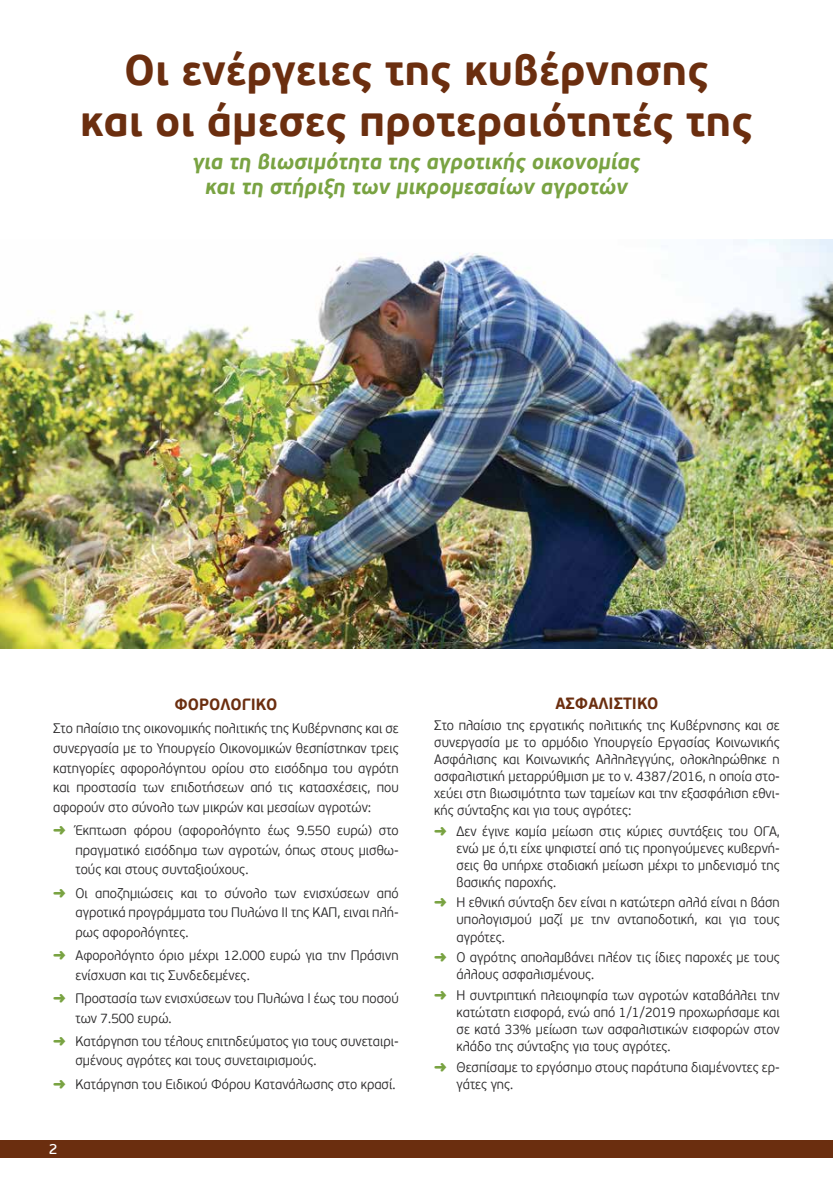
<style>
.page{position:relative;width:833px;height:1188px;background:#fff}
.page>*{position:absolute;margin:0;border:0;box-sizing:border-box;transform-origin:0 0}
.t1{font:700 42.5px/51px "PF Beau Sans Pro";color:#6b2e0f;text-align:center}
.t2{font:italic 700 21.25px/25.5px "PF Beau Sans Pro";color:#79a342;text-align:center}
.t3{font:700 16.25px "PF Beau Sans Pro";color:#6b2e0f;scale:.95 1}
.t4{font:15px "PF Beau Sans Pro Bbook";color:#fff}
.t5{font:300 13.75px/17px "PF Beau Sans Pro";color:#292829;text-align:justify;scale:.95 1}
</style>
<div class="page">
<div style="left:0;top:1139px;width:833px;height:18px;background:#6b2e0f"></div>
<img style="left:0;top:240px;width:833px;height:408px">
<h1 class="t1" style="left:80px;top:46px;width:674px">Οι ενέργειες της κυβέρνησης<br>και οι άμεσες προτεραιότητές της</h1>
<h2 class="t2" style="left:193px;top:149px;width:449px">για τη βιωσιμότητα της αγροτικής οικονομίας και τη στήριξη των μικρομεσαίων αγροτών</h2>
<p class="t3" style="left:174px;top:694px;width:110px">ΦΟΡΟΛΟΓΙ ΚΟ</p>
<p class="t5" style="left:53px;top:718px;width:365px;line-height:19.6px">Στο πλαίσιο της οικονομικής πολιτικής της Κυβέρνησης και σε συνεργασία με το Υπουργείο Οικονομικών θεσπίστηκαν τρεις κατηγορίες αφορολόγητου ορίου στο εισόδημα του αγρότη και προστασία των επιδοτήσεων από τις κατασχέσεις, που αφορούν στο σύνολο των μικρών και μεσαίων αγροτών:</p>
<p class="t5" style="left:75px;top:820px;width:342px;line-height:19.6px">Έκπτωση φόρου (αφορολόγητο έως 9.550 ευρώ) στο πραγματικό εισόδημα των αγροτών, όπως στους μισθω&shy;τούς και στους συνταξιούχους.</p>
<p class="t5" style="left:75px;top:883px;width:342px;line-height:19.6px">Οι αποζημιώσεις και το σύνολο των ενισχύσεων από αγροτικά προγράμματα του Πυλώνα ΙΙ της ΚΑΠ, ειναι πλή&shy;ρως αφορολόγητες.</p>
<p class="t5" style="left:75px;top:945px;width:342px;line-height:19.6px">Αφορολόγητο όριο μέχρι 12.000 ευρώ για την Πράσινη ενίσχυση και τις Συνδεδεμένες.</p>
<p class="t5" style="left:75px;top:988px;width:342px;line-height:19.6px">Προστασία των ενισχύσεων του Πυλώνα Ι έως του ποσού των 7.500 ευρώ.</p>
<p class="t5" style="left:75px;top:1031px;width:342px;line-height:19.6px">Κατάργηση του τέλους επιτηδεύματος για τους συνεταιρι&shy;σμένους αγρότες και τους συνεταιρισμούς.</p>
<p class="t5" style="left:75px;top:1075px;width:338px">Κατάργηση του Ειδικού Φόρου Κατανάλωσης στο κρασί.</p>
<p class="t4" style="left:49px;top:1139px;width:10px">2</p>
<p class="t3" style="left:555px;top:693px;width:110px">ΑΣΦΑΛΙ ΣΤΙ ΚΟ</p>
<p class="t5" style="left:434px;top:716px;width:365px">Στο πλαίσιο της εργατικής πολιτικής της Κυβέρνησης και σε συνεργασία με το αρμόδιο Υπουργείο Εργασίας Κοινωνικής Ασφάλισης και Κοινωνικής Αλληλεγγύης, ολοκληρώθηκε η ασφαλιστική μεταρρύθμιση με το ν. 4387/2016, η οποία στο&shy;χεύει στη βιωσιμότητα των ταμείων και την εξασφάλιση εθνι&shy;κής σύνταξης και για τους αγρότες:</p>
<p class="t5" style="left:456px;top:822px;width:342px">Δεν έγινε καμία μείωση στις κύριες συντάξεις του ΟΓΑ, ενώ με ό,τι είχε ψηφιστεί από τις προηγούμενες κυβερνή&shy;σεις θα υπήρχε σταδιακή μείωση μέχρι το μηδενισμό της βασικής παροχής.</p>
<p class="t5" style="left:456px;top:894px;width:342px">Η εθνική σύνταξη δεν είναι η κατώτερη αλλά είναι η βάση υπολογισμού μαζί με την ανταποδοτική, και για τους αγρότες.</p>
<p class="t5" style="left:456px;top:948px;width:342px">Ο αγρότης απολαμβάνει πλέον τις ίδιες παροχές με τους άλλους ασφαλισμένους.</p>
<p class="t5" style="left:456px;top:986px;width:342px">Η συντριπτική πλειοψηφία των αγροτών καταβάλλει την κατώτατη εισφορά, ενώ από 1/1/2019 προχωρήσαμε και σε κατά 33% μείωση των ασφαλιστικών εισφορών στον κλάδο της σύνταξης για τους αγρότες.</p>
<p class="t5" style="left:456px;top:1058px;width:342px">Θεσπίσαμε το εργόσημο στους παράτυπα διαμένοντες ερ&shy;γάτες γης.</p>
</div>
